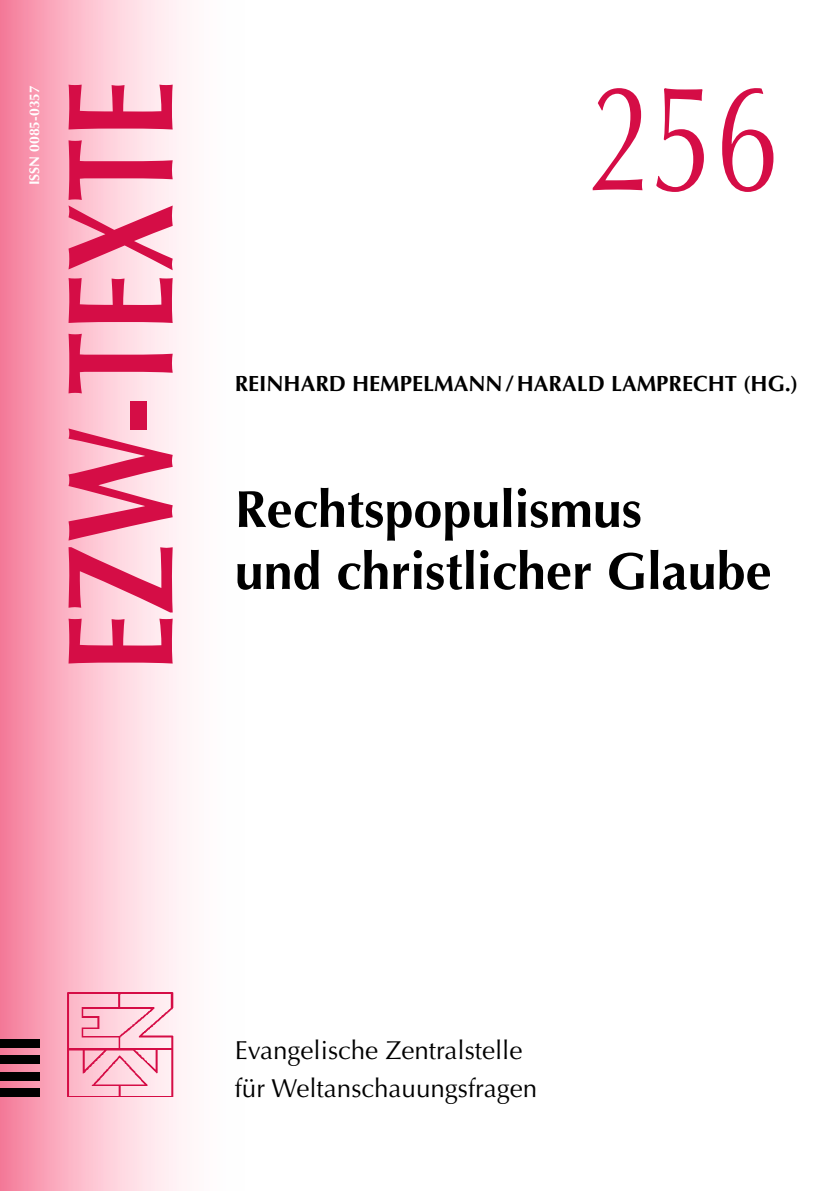
<style>
.page{position:relative;width:840px;height:1191px;background:#fff}
.page>*{position:absolute;margin:0;border:0;box-sizing:border-box;transform-origin:0 0}
.t1{font:700 150.8px "Optima LT Pro";color:#d50d46;scale:.77 1}
.t2{font:150.8px "Optima LT Pro";color:#d50d46;scale:.77 1}
.t3{font:700 52px "Optima LT Pro";color:#000}
.t4{font:26px "Optima LT Pro";color:#000}
.t5{font:700 22px "Optima LT Pro";color:#000}
.t6{font:700 14px "Optima LT Pro";color:#fff}
</style>
<div class="page">
<svg style="left:0;top:0;width:182px;height:1191px;background:#fbbecd"></svg>
<img style="left:66px;top:991px;width:116px;height:105px">
<div style="left:0;top:1038px;width:40px;height:9px;background:#000"></div>
<div style="left:0;top:1055px;width:40px;height:8px;background:#000"></div>
<div style="left:0;top:1071px;width:40px;height:9px;background:#000"></div>
<div style="left:0;top:1088px;width:40px;height:9px;background:#000"></div>
<p class="t6" style="left:25px;top:185px;width:102px;rotate:-90deg">ISSN 0085-0357</p>
<p class="t1" style="left:24px;top:672px;width:770px;rotate:-90deg">EZW-TEXTE</p>
<p class="t2" style="left:590px;top:44px;width:247px">256</p>
<p class="t5" style="left:234px;top:369px;width:564px">REINHARD HEMPELMANN/HARALD LAMPRECHT (HG.)</p>
<p class="t3" style="left:234px;top:476px;width:408px">Rechtspopulismus</p>
<p class="t3" style="left:234px;top:538px;width:538px">und christlicher Glaube</p>
<p class="t4" style="left:234px;top:1034px;width:289px">Evangelische Zentralstelle</p>
<p class="t4" style="left:234px;top:1072px;width:304px">für Weltanschauungsfragen</p>
</div>
